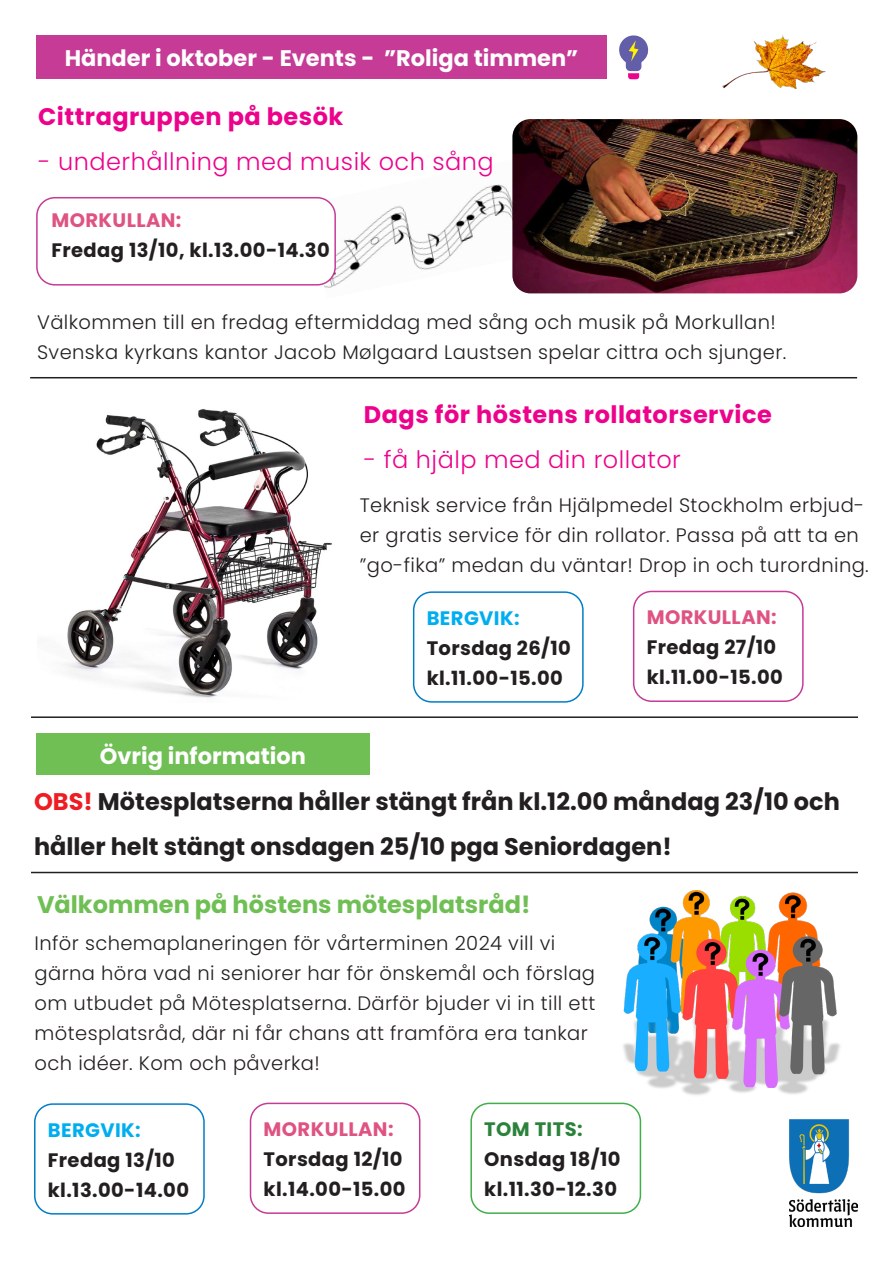
<style>
.page{position:relative;width:893px;height:1263px;background:#fff}
.page>*{position:absolute;margin:0;border:0;box-sizing:border-box;transform-origin:0 0}
.t1{font:700 24px/45px "Poppins Latin";color:#231f20}
.t2{font:300 24px "Poppins Latin";letter-spacing:.02em;color:#ed028c}
.t3{font:700 24px "Poppins Latin";letter-spacing:.02em;color:#ed028c}
.t4{font:700 24px "Poppins Latin";color:#6fbf54}
.t5{font:700 22.5px "Poppins Latin";color:#fff}
.t6{font:300 19.5px/30px "Poppins Latin";letter-spacing:.02em;color:#231f20}
.t7{font:700 19.5px/30px "Poppins Latin";letter-spacing:.02em;color:#231f20}
.s1{color:#df5383}
.s2{color:#00aeef}
.s3{color:#ee1d23}
.s4{color:#2b823b}
</style>
<div class="page">
<img style="left:64px;top:409px;width:268px;height:289px">
<img style="left:322px;top:184px;width:283px;height:110px">
<img style="left:790px;top:1120px;width:67px;height:106px">
<hr style="left:30px;top:377px;width:827px;height:1px;background:#231f20">
<div style="left:36px;top:35px;width:571px;height:44px;background:#c53b96"></div>
<svg style="left:619px;top:35px;width:30px;height:44px"></svg>
<div style="left:37px;top:198px;width:298px;height:87px;background:#fff;border-radius:18px"></div>
<div style="left:36px;top:197px;width:300px;height:89px;border:2px solid #c53b96;border-radius:18px"></div>
<div style="left:413px;top:591px;width:171px;height:112px;border:2px solid #007ec5;border-radius:18px"></div>
<img style="left:722px;top:34px;width:104px;height:55px">
<img style="left:512px;top:119px;width:345px;height:174px">
<div style="left:633px;top:591px;width:171px;height:111px;border:2px solid #c53b96;border-radius:18px"></div>
<hr style="left:31px;top:716px;width:827px;height:2px;background:#231f20">
<img style="left:623px;top:890px;width:217px;height:205px">
<div style="left:36px;top:733px;width:334px;height:41px;background:#6fbf54"></div>
<div style="left:34px;top:1103px;width:171px;height:111px;border:2px solid #007ec5;border-radius:18px"></div>
<div style="left:250px;top:1103px;width:170px;height:111px;border:2px solid #c53b96;border-radius:18px"></div>
<div style="left:470px;top:1103px;width:171px;height:111px;border:2px solid #40ae49;border-radius:18px"></div>
<hr style="left:31px;top:872px;width:827px;height:1px;background:#231f20">
<p class="t5" style="left:65px;top:44px;width:515px">Händer i oktober - Events - ”Roliga timmen”</p>
<p class="t3" style="left:38px;top:100px;width:307px">Cittragruppen på besök</p>
<p class="t2" style="left:38px;top:146px;width:457px">- underhållning med musik och sång</p>
<p class="t7" style="left:51px;top:205px;width:280px"><span class="s1">MORKULLAN:<br></span>Fredag 13/10, kl.13.00-14.30</p>
<p class="t6" style="left:37px;top:307px;width:751px">Välkommen till en fredag eftermiddag med sång och musik på Morkullan!<br>Svenska kyrkans kantor Jacob Mølgaard Laustsen spelar cittra och sjunger.</p>
<p class="t5" style="left:100px;top:741px;width:208px">Övrig information</p>
<p class="t3" style="left:364px;top:399px;width:409px">Dags för höstens rollatorservice</p>
<p class="t2" style="left:364px;top:445px;width:318px">- få hjälp med din rollator</p>
<p class="t6" style="left:360px;top:490px;width:511px">Teknisk service från Hjälpmedel Stockholm erbjud&shy;er gratis service för din rollator. Passa på att ta en ”go-fika” medan du väntar! Drop in och turordning.</p>
<p class="t7" style="left:647px;top:602px;width:138px"><span class="s1">MORKULLAN:<br></span>Fredag 27/10 kl.11.00-15.00</p>
<p class="t7" style="left:427px;top:603px;width:146px"><span class="s2">BERGVIK:<br></span>Torsdag 26/10 kl.11.00-15.00</p>
<p class="t1" style="left:34px;top:779px;width:807px"><span class="s3">OBS!</span> Mötesplatserna håller stängt från kl.12.00 måndag 23/10 och håller helt stängt onsdagen 25/10 pga Seniordagen!</p>
<p class="t4" style="left:37px;top:889px;width:495px">Välkommen på höstens mötesplatsråd!</p>
<p class="t6" style="left:35px;top:928px;width:562px">Inför schemaplaneringen för vårterminen 2024 vill vi gärna höra vad ni seniorer har för önskemål och förslag om utbudet på Mötesplatserna. Därför bjuder vi in till ett mötesplatsråd, där ni får chans att framföra era tankar och idéer. Kom och påverka!</p>
<p class="t7" style="left:48px;top:1115px;width:143px"><span class="s2">BERGVIK:<br></span>Fredag 13/10 kl.13.00-14.00</p>
<p class="t7" style="left:264px;top:1114px;width:144px"><span class="s1">MORKULLAN:<br></span>Torsdag 12/10 kl.14.00-15.00</p>
<p class="t7" style="left:484px;top:1114px;width:138px"><span class="s4">TOM TITS:<br></span>Onsdag 18/10 kl.11.30-12.30</p>
</div>
